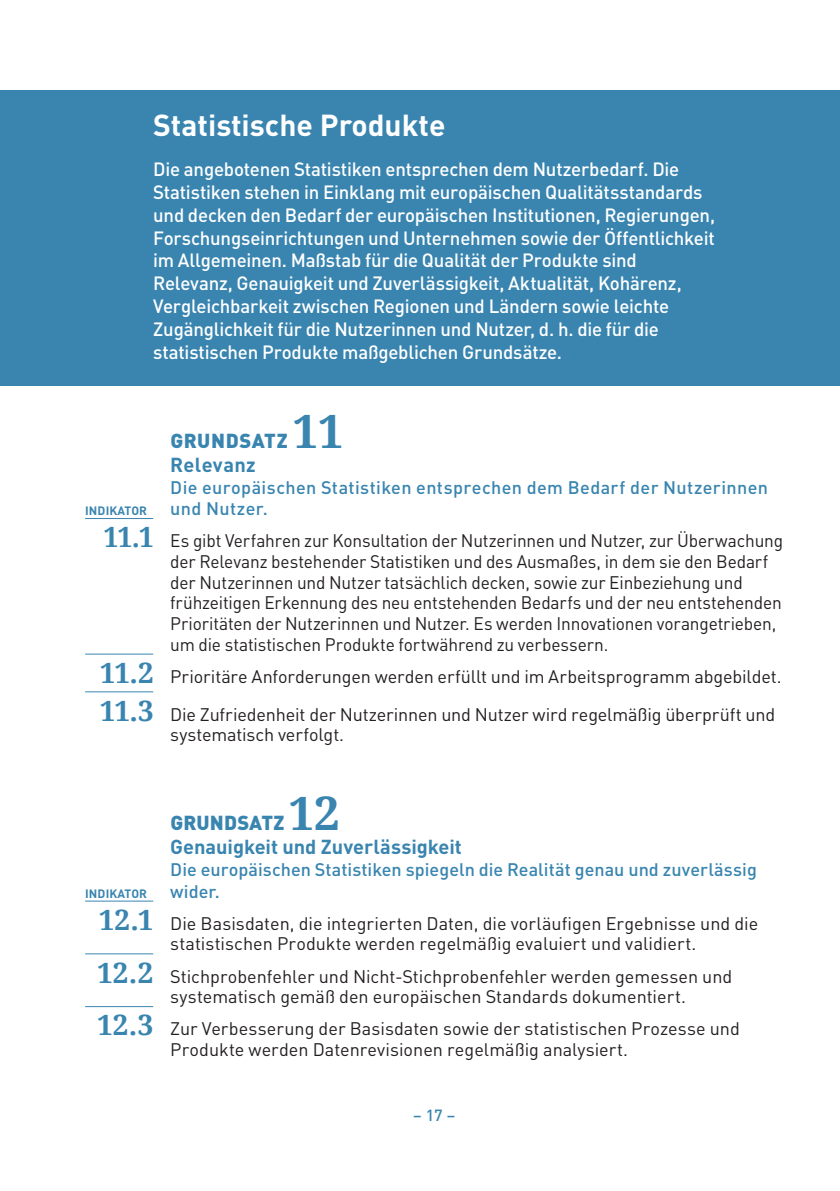
<style>
.page{position:relative;width:840px;height:1191px;background:#fff}
.page>*{position:absolute;margin:0;border:0;box-sizing:border-box;transform-origin:0 0}
.principle_SW{font:700 46px "Droid Serif";color:#3985b0}
.H2_white_SW{font:700 30px "DIN Pro";color:#fff}
.principle_SW-2{font:700 20px "DIN Pro";color:#3985b0}
.principle_SW-3{font:900 20px "DIN Pro";letter-spacing:.015em;color:#3985b0}
.principle_SW-4{font:700 20px "DIN Pro";letter-spacing:.02em;color:#3985b0}
.body_intro_SW{font:500 19px/22.8px "DIN Pro";letter-spacing:-.01em;color:#fff}
.indic_texte_SW{font:18px/20.8px "DIN Pro";letter-spacing:-.005em;color:#231f20}
.indic_texte_SW-2{font:18px/20.8px "DIN Pro";letter-spacing:-.005em;color:#231f20;scale:.96 1}
.principle_SW-5{font:500 18px "DIN Pro";letter-spacing:.015em;color:#3985b0}
.t1{font:500 16px "DIN Pro";color:#3985b0}
.ind_start{font:700 12px "DIN Pro";letter-spacing:.01em;color:#3985b0}
.s1{font-family:"Droid Serif";font-weight:700;font-size:28px;color:#3985b0}
</style>
<div class="page">
<div style="left:0;top:91px;width:839px;height:75px;background:#3985b0"></div>
<div style="left:0;top:139px;width:839px;height:247px;background:#3985b0"></div>
<hr style="left:85px;top:518px;width:68px;height:1px;background:#3985b0">
<hr style="left:85px;top:654px;width:68px;height:1px;background:#3985b0">
<hr style="left:85px;top:691px;width:68px;height:1px;background:#3985b0">
<hr style="left:85px;top:900px;width:68px;height:1px;background:#3985b0">
<hr style="left:85px;top:953px;width:68px;height:1px;background:#3985b0">
<hr style="left:85px;top:1006px;width:68px;height:1px;background:#3985b0">
<p class="H2_white_SW" style="left:153px;top:105px;width:294px">Statistische Produkte</p>
<p class="body_intro_SW" style="left:153px;top:157px;width:563px">Die angebotenen Statistiken entsprechen dem Nutzerbedarf. Die Statistiken stehen in Einklang mit europäischen Qualitätsstandards und decken den Bedarf der europäischen Institutionen, Regierungen, Forschungseinrichtungen und Unternehmen sowie der Öffentlichkeit im Allgemeinen. Maßstab für die Qualität der Produkte sind Relevanz, Genauigkeit und Zuverlässigkeit, Aktualität, Kohärenz, Vergleichbarkeit zwischen Regionen und Ländern sowie leichte Zugänglichkeit für die Nutzerinnen und Nutzer, d. h. die für die statistischen Produkte maßgeblichen Grundsätze.</p>
<p class="principle_SW" style="left:292px;top:399px;width:52px">11</p>
<p class="principle_SW-3" style="left:170px;top:427px;width:119px">GRUNDSATZ</p>
<p class="principle_SW-4" style="left:170px;top:451px;width:87px">Relevanz</p>
<p class="principle_SW-5" style="left:170px;top:475px;width:599px">Die europäischen Statistiken entsprechen dem Bedarf der Nutzerinnen</p>
<p class="ind_start" style="left:85px;top:502px;width:63px">INDIKATOR</p>
<p class="principle_SW-5" style="left:170px;top:496px;width:99px">und Nutzer.</p>
<p class="indic_texte_SW-2" style="left:170px;top:529px;width:639px;text-indent:-67px"><span class="s1">11.1</span> Es gibt Verfahren zur Konsultation der Nutzerinnen und Nutzer, zur Überwachung der Relevanz bestehender Statistiken und des Ausmaßes, in dem sie den Bedarf der Nutzerinnen und Nutzer tatsächlich decken, sowie zur Einbeziehung und frühzeitigen Erkennung des neu entstehenden Bedarfs und der neu entstehenden Prioritäten der Nutzerinnen und Nutzer. Es werden Innovationen vorangetrieben, um die statistischen Produkte fortwährend zu verbessern.</p>
<p class="indic_texte_SW" style="left:100px;top:665px;width:682px"><span class="s1">11.2</span> Prioritäre Anforderungen werden erfüllt und im Arbeitsprogramm abgebildet.</p>
<p class="indic_texte_SW" style="left:170px;top:703px;width:606px;text-indent:-70px"><span class="s1">11.3</span> Die Zufriedenheit der Nutzerinnen und Nutzer wird regelmäßig überprüft und systematisch verfolgt.</p>
<p class="principle_SW" style="left:288px;top:781px;width:53px">12</p>
<p class="principle_SW-2" style="left:170px;top:833px;width:293px">Genauigkeit und Zuverlässigkeit</p>
<p class="principle_SW-5" style="left:170px;top:857px;width:588px">Die europäischen Statistiken spiegeln die Realität genau und zuverlässig</p>
<p class="principle_SW-3" style="left:170px;top:809px;width:115px">GRUNDSATZ</p>
<p class="ind_start" style="left:85px;top:885px;width:63px">INDIKATOR</p>
<p class="principle_SW-5" style="left:170px;top:879px;width:51px">wider.</p>
<p class="indic_texte_SW" style="left:99px;top:912px;width:660px;text-align:center"><span class="s1">12.1</span> Die Basisdaten, die integrierten Daten, die vorläufigen Ergebnisse und die statistischen Produkte werden regelmäßig evaluiert und validiert.</p>
<p class="indic_texte_SW" style="left:170px;top:965px;width:563px;text-indent:-73px"><span class="s1">12.2</span> Stichprobenfehler und Nicht-Stichprobenfehler werden gemessen und systematisch gemäß den europäischen Standards dokumentiert.</p>
<p class="indic_texte_SW" style="left:170px;top:1017px;width:571px;text-indent:-73px"><span class="s1">12.3</span> Zur Verbesserung der Basisdaten sowie der statistischen Prozesse und<br>Produkte werden Datenrevisionen regelmäßig analysiert.</p>
<p class="t1" style="left:413px;top:1104px;width:44px">– 17 –</p>
</div>
